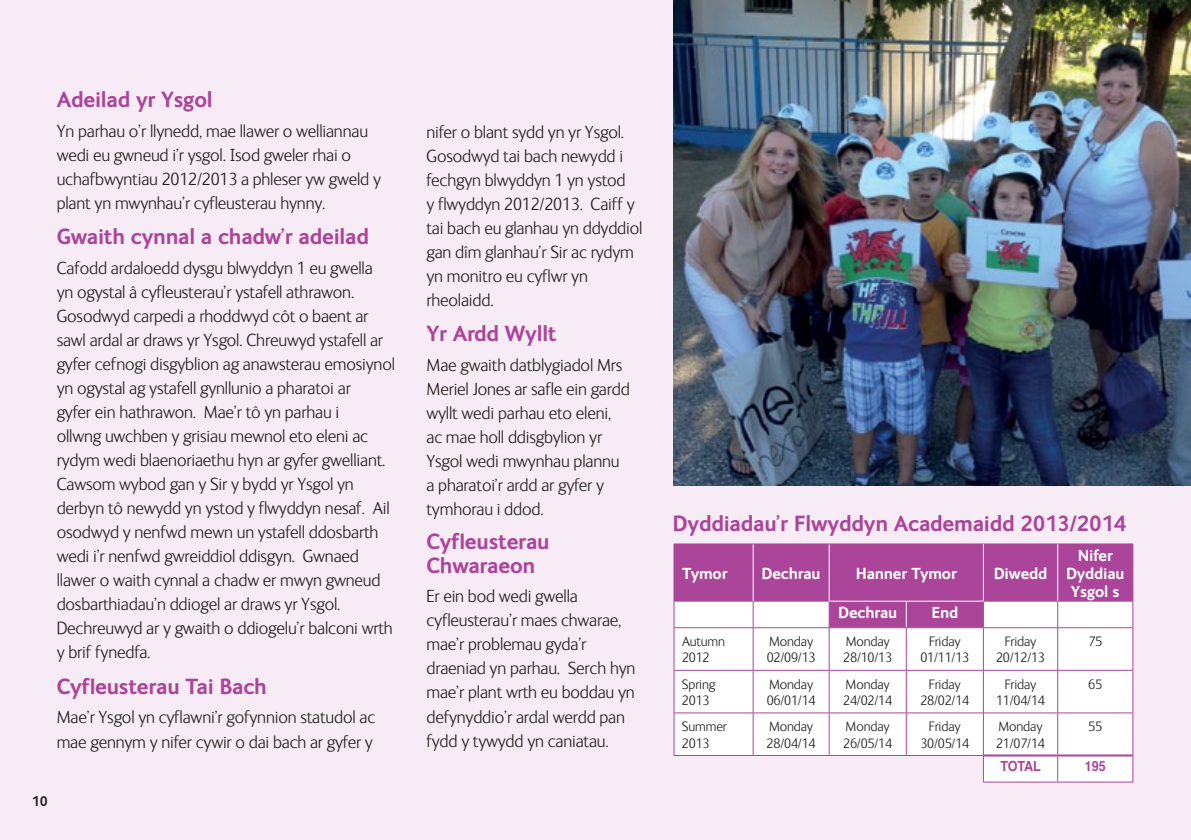
<style>
.page{position:relative;width:1191px;height:840px;background:#fff}
.page>*{position:absolute;margin:0;border:0;box-sizing:border-box;transform-origin:0 0}
.t1{font:700 22px/24px "FS Ingrid";letter-spacing:-.01em;color:#ab459a}
.t2{font:300 18px/24px "FS Ingrid";letter-spacing:-.01em;color:#231f20}
.t3{font:700 16px/18px "FS Ingrid";letter-spacing:-.01em;color:#fff;text-align:center}
.t4{font:300 14px/16px "FS Ingrid";letter-spacing:-.01em;color:#231f20}
.t5{font:700 14px "Helvetica";letter-spacing:-.02em;color:#ab459a;scale:.9 1}
.t6{font:700 14px "FS Ingrid";color:#231f20}
</style>
<div class="page">
<div style="left:0;top:0;width:1191px;height:839px;background:#f7ecf5"></div>
<svg style="left:674px;top:628px;width:458px;height:153px;background:#fcf9fb"></svg>
<hr style="left:674px;top:627px;width:79px;height:1px;background:#ab459a">
<hr style="left:753px;top:627px;width:76px;height:1px;background:#ab459a">
<hr style="left:753px;top:627px;width:1px;height:42px;background:#ab459a">
<hr style="left:829px;top:627px;width:1px;height:42px;background:#ab459a">
<hr style="left:906px;top:627px;width:1px;height:42px;background:#ab459a">
<hr style="left:983px;top:627px;width:74px;height:1px;background:#ab459a">
<hr style="left:983px;top:627px;width:1px;height:42px;background:#ab459a">
<hr style="left:1057px;top:627px;width:76px;height:1px;background:#ab459a">
<hr style="left:1057px;top:627px;width:1px;height:42px;background:#ab459a">
<hr style="left:674px;top:669px;width:79px;height:1px;background:#ab459a">
<hr style="left:753px;top:669px;width:76px;height:1px;background:#ab459a">
<hr style="left:753px;top:670px;width:1px;height:42px;background:#ab459a">
<hr style="left:829px;top:669px;width:77px;height:1px;background:#ab459a">
<hr style="left:829px;top:670px;width:1px;height:42px;background:#ab459a">
<hr style="left:906px;top:669px;width:77px;height:1px;background:#ab459a">
<hr style="left:906px;top:670px;width:1px;height:42px;background:#ab459a">
<hr style="left:983px;top:669px;width:74px;height:1px;background:#ab459a">
<hr style="left:983px;top:670px;width:1px;height:42px;background:#ab459a">
<hr style="left:1057px;top:669px;width:76px;height:1px;background:#ab459a">
<hr style="left:1057px;top:670px;width:1px;height:42px;background:#ab459a">
<hr style="left:674px;top:712px;width:79px;height:1px;background:#ab459a">
<hr style="left:753px;top:712px;width:76px;height:1px;background:#ab459a">
<hr style="left:753px;top:712px;width:1px;height:42px;background:#ab459a">
<hr style="left:829px;top:712px;width:77px;height:1px;background:#ab459a">
<hr style="left:829px;top:712px;width:1px;height:42px;background:#ab459a">
<hr style="left:906px;top:712px;width:77px;height:1px;background:#ab459a">
<hr style="left:906px;top:712px;width:1px;height:42px;background:#ab459a">
<hr style="left:983px;top:712px;width:74px;height:1px;background:#ab459a">
<hr style="left:983px;top:712px;width:1px;height:42px;background:#ab459a">
<hr style="left:1057px;top:712px;width:76px;height:1px;background:#ab459a">
<hr style="left:1057px;top:712px;width:1px;height:42px;background:#ab459a">
<svg style="left:1057px;top:756px;width:1px;height:25px"></svg>
<hr style="left:673px;top:627px;width:1px;height:42px;background:#ab459a">
<hr style="left:1132px;top:627px;width:1px;height:42px;background:#ab459a">
<hr style="left:673px;top:670px;width:1px;height:42px;background:#ab459a">
<hr style="left:1132px;top:670px;width:1px;height:42px;background:#ab459a">
<hr style="left:673px;top:712px;width:1px;height:42px;background:#ab459a">
<hr style="left:1132px;top:712px;width:1px;height:43px;background:#ab459a">
<hr style="left:983px;top:754px;width:74px;height:2px;background:#ab459a">
<hr style="left:1057px;top:754px;width:75px;height:2px;background:#ab459a">
<svg style="left:1132px;top:755px;width:1px;height:26px"></svg>
<hr style="left:983px;top:781px;width:74px;height:1px;background:#ab459a">
<hr style="left:1057px;top:781px;width:76px;height:1px;background:#ab459a">
<svg style="left:673px;top:543px;width:460px;height:84px;background:#bc6caf"></svg>
<hr style="left:829px;top:627px;width:77px;height:1px;background:#ab459a">
<hr style="left:906px;top:627px;width:77px;height:1px;background:#ab459a">
<hr style="left:674px;top:754px;width:79px;height:1px;background:#ab459a">
<hr style="left:753px;top:754px;width:76px;height:1px;background:#ab459a">
<hr style="left:829px;top:754px;width:77px;height:1px;background:#ab459a">
<hr style="left:906px;top:754px;width:77px;height:1px;background:#ab459a">
<svg style="left:983px;top:755px;width:1px;height:26px"></svg>
<img style="left:674px;top:0;width:517px;height:485px">
<p class="t1" style="left:57px;top:87px;width:157px">Adeilad yr Ysgol</p>
<p class="t2" style="left:57px;top:118px;width:326px">Yn parhau o’r llynedd, mae llawer o welliannau wedi eu gwneud i’r ysgol. Isod gweler rhai o uchafbwyntiau 2012/2013 a phleser yw gweld y plant yn mwynhau’r cyfleusterau hynny.</p>
<p class="t1" style="left:57px;top:224px;width:314px">Gwaith cynnal a chadw’r adeilad</p>
<p class="t2" style="left:57px;top:255px;width:340px">Cafodd ardaloedd dysgu blwyddyn 1 eu gwella<br>yn ogystal â cyfleusterau’r ystafell athrawon.<br>Gosodwyd carpedi a rhoddwyd côt o baent ar sawl ardal ar draws yr Ysgol. Chreuwyd ystafell ar gyfer cefnogi disgyblion ag anawsterau emosiynol yn ogystal ag ystafell gynllunio a pharatoi ar<br>gyfer ein hathrawon. Mae’r tô yn parhau i<br>ollwng uwchben y grisiau mewnol eto eleni ac rydym wedi blaenoriaethu hyn ar gyfer gwelliant.<br>Cawsom wybod gan y Sir y bydd yr Ysgol yn derbyn tô newydd yn ystod y flwyddyn nesaf. Ail osodwyd y nenfwd mewn un ystafell ddosbarth wedi i’r nenfwd gwreiddiol ddisgyn. Gwnaed llawer o waith cynnal a chadw er mwyn gwneud dosbarthiadau’n ddiogel ar draws yr Ysgol.<br>Dechreuwyd ar y gwaith o ddiogelu’r balconi wrth y brif fynedfa.</p>
<p class="t1" style="left:57px;top:673px;width:212px">Cyfleusterau Tai Bach</p>
<p class="t2" style="left:57px;top:704px;width:320px">Mae’r Ysgol yn cyflawni’r gofynnion statudol ac mae gennym y nifer cywir o dai bach ar gyfer y</p>
<p class="t6" style="left:32px;top:791px;width:17px">10</p>
<p class="t2" style="left:426px;top:119px;width:217px">nifer o blant sydd yn yr Ysgol.<br>Gosodwyd tai bach newydd i fechgyn blwyddyn 1 yn ystod<br>y flwyddyn 2012/2013. Caiff y tai bach eu glanhau yn ddyddiol gan dîm glanhau’r Sir ac rydym yn monitro eu cyflwr yn rheolaidd.</p>
<p class="t1" style="left:426px;top:320px;width:132px">Yr Ardd Wyllt</p>
<p class="t2" style="left:426px;top:352px;width:205px">Mae gwaith datblygiadol Mrs<br>Meriel Jones ar safle ein gardd wyllt wedi parhau eto eleni, ac mae holl ddisgbylion yr<br>Ysgol wedi mwynhau plannu a pharatoi’r ardd ar gyfer y tymhorau i ddod.</p>
<p class="t1" style="left:426px;top:528px;width:125px">Cyfleusterau<br>Chwaraeon</p>
<p class="t2" style="left:426px;top:583px;width:210px">Er ein bod wedi gwella cyfleusterau’r maes chwarae, mae’r problemau gyda’r draeniad yn parhau. Serch hyn mae’r plant wrth eu boddau yn defynyddio’r ardal werdd pan fydd y tywydd yn caniatau.</p>
<p class="t1" style="left:672px;top:510px;width:455px">Dyddiadau’r Flwyddyn Academaidd 2013/2014</p>
<p class="t3" style="left:682px;top:563px;width:47px">Tymor</p>
<p class="t3" style="left:761px;top:563px;width:60px">Dechrau</p>
<p class="t3" style="left:855px;top:563px;width:103px">Hanner Tymor</p>
<p class="t3" style="left:993px;top:563px;width:55px">Diwedd</p>
<p class="t3" style="left:838px;top:602px;width:60px">Dechrau</p>
<p class="t3" style="left:931px;top:602px;width:29px">End</p>
<p class="t3" style="left:1066px;top:545px;width:60px">Nifer<br>Dyddiau<br>Ysgol s</p>
<p class="t4" style="left:682px;top:632px;width:45px">Autumn<br>2012</p>
<p class="t4" style="left:766px;top:632px;width:50px">Monday<br>02/09/13</p>
<p class="t4" style="left:843px;top:632px;width:50px">Monday<br>28/10/13</p>
<p class="t4" style="left:920px;top:632px;width:50px;text-align:center">Friday<br>01/11/13</p>
<p class="t4" style="left:996px;top:632px;width:50px;text-align:center">Friday<br>20/12/13</p>
<p class="t4" style="left:1088px;top:632px;width:15px">75</p>
<p class="t4" style="left:682px;top:675px;width:35px">Spring<br>2013</p>
<p class="t4" style="left:766px;top:675px;width:50px">Monday<br>06/01/14</p>
<p class="t4" style="left:843px;top:675px;width:50px">Monday<br>24/02/14</p>
<p class="t4" style="left:920px;top:675px;width:50px;text-align:center">Friday<br>28/02/14</p>
<p class="t4" style="left:996px;top:675px;width:50px;text-align:center">Friday<br>11/04/14</p>
<p class="t4" style="left:1088px;top:675px;width:15px">65</p>
<p class="t4" style="left:682px;top:717px;width:46px">Summer<br>2013</p>
<p class="t4" style="left:766px;top:717px;width:50px">Monday<br>28/04/14</p>
<p class="t4" style="left:843px;top:717px;width:50px">Monday<br>26/05/14</p>
<p class="t4" style="left:920px;top:717px;width:50px;text-align:center">Friday<br>30/05/14</p>
<p class="t4" style="left:996px;top:717px;width:50px">Monday<br>21/07/14</p>
<p class="t4" style="left:1088px;top:717px;width:15px">55</p>
<p class="t5" style="left:1000px;top:753px;width:37px">TOTAL</p>
<p class="t5" style="left:1085px;top:753px;width:25px">195</p>
</div>
